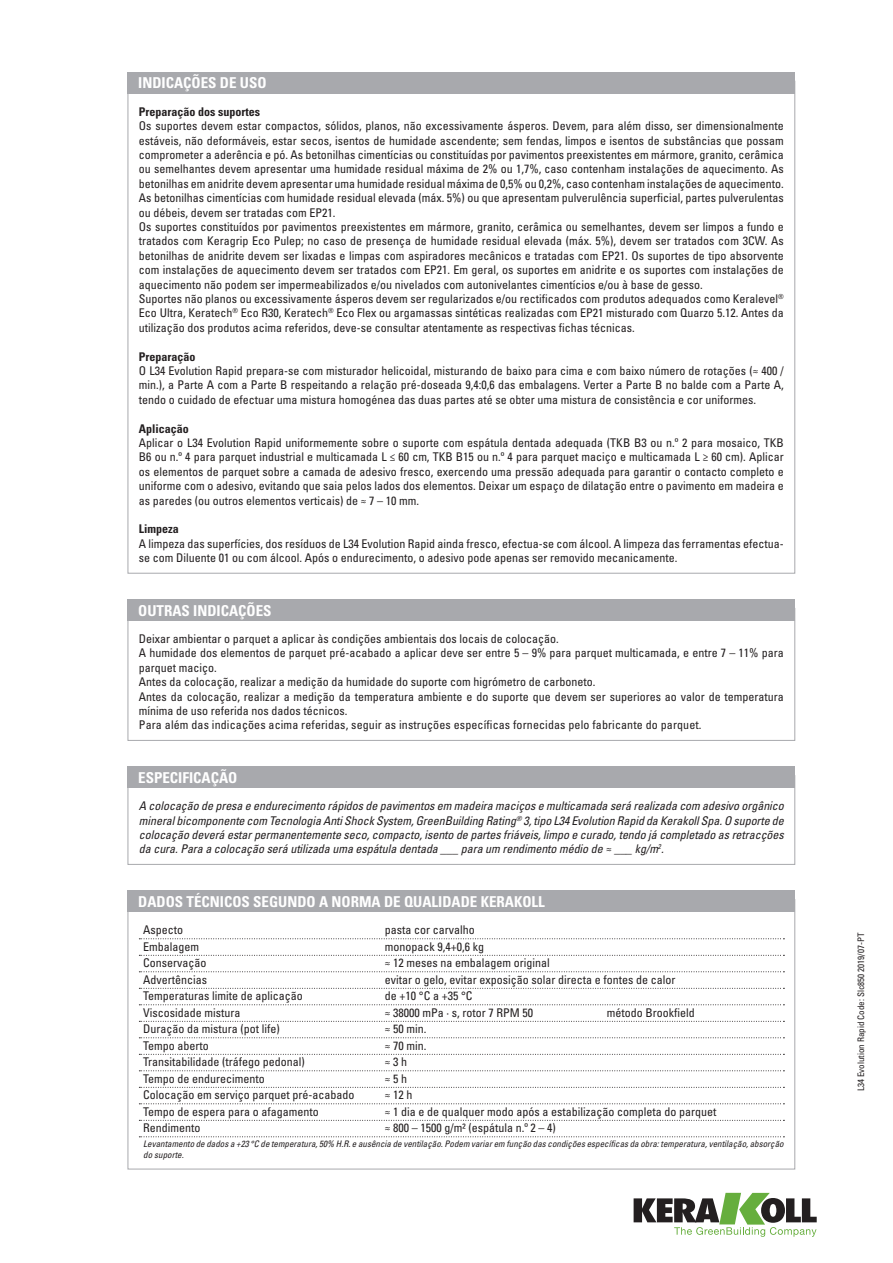
<style>
.page{position:relative;width:893px;height:1263px;background:#fff}
.page>*{position:absolute;margin:0;border:0;box-sizing:border-box;transform-origin:0 0}
.t1{font:700 condensed 15px "Univers LT Std";color:#fff}
.t2{font:condensed 12px/14.4px "Univers LT Std";color:#231f20}
.t3{font:italic condensed 12px/14.4px "Univers LT Std";letter-spacing:-.005em;color:#231f20;text-align:justify}
.t4{font:700 condensed 12px "Univers LT Std";color:#231f20}
.t5{font:italic condensed 9px/10.8px "Univers LT Std";color:#231f20}
.t6{font:condensed 9px "Univers LT Std";color:#231f20}
</style>
<div class="page">
<svg style="left:634px;top:1193px;width:183px;height:44px"></svg>
<div style="left:128px;top:72px;width:667px;height:22px;background:#a8a9ad"></div>
<div style="left:128px;top:608px;width:667px;height:133px;border:1px solid #a8a9ad"></div>
<div style="left:128px;top:599px;width:667px;height:22px;background:#a8a9ad"></div>
<div style="left:128px;top:775px;width:667px;height:90px;border:1px solid #a8a9ad"></div>
<div style="left:128px;top:767px;width:667px;height:21px;background:#a8a9ad"></div>
<svg style="left:139px;top:938px;width:645px;height:1px"></svg>
<svg style="left:139px;top:955px;width:645px;height:1px"></svg>
<svg style="left:139px;top:971px;width:645px;height:1px"></svg>
<svg style="left:139px;top:988px;width:645px;height:1px"></svg>
<svg style="left:139px;top:1004px;width:645px;height:1px"></svg>
<svg style="left:139px;top:1021px;width:645px;height:1px"></svg>
<svg style="left:139px;top:1037px;width:645px;height:1px"></svg>
<svg style="left:139px;top:1054px;width:645px;height:1px"></svg>
<svg style="left:139px;top:1070px;width:645px;height:1px"></svg>
<svg style="left:139px;top:1087px;width:645px;height:1px"></svg>
<svg style="left:139px;top:1103px;width:645px;height:1px"></svg>
<svg style="left:139px;top:1120px;width:645px;height:1px"></svg>
<svg style="left:139px;top:1136px;width:645px;height:1px"></svg>
<div style="left:128px;top:891px;width:667px;height:21px;background:#a8a9ad"></div>
<p class="t1" style="left:138px;top:74px;width:130px">INDICAÇÕES DE USO</p>
<p class="t4" style="left:139px;top:104px;width:123px">Preparação dos suportes</p>
<p class="t2" style="left:139px;top:119px;width:646px">Os suportes devem estar compactos, sólidos, planos, não excessivamente ásperos. Devem, para além disso, ser dimensionalmente estáveis, não deformáveis, estar secos, isentos de humidade ascendente; sem fendas, limpos e isentos de substâncias que possam comprometer a aderência e pó. As betonilhas cimentícias ou constituídas por pavimentos preexistentes em mármore, granito, cerâmica ou semelhantes devem apresentar uma humidade residual máxima de 2% ou 1,7%, caso contenham instalações de aquecimento. As betonilhas em anidrite devem apresentar uma humidade residual máxima de 0,5% ou 0,2%, caso contenham instalações de aquecimento.<br>As betonilhas cimentícias com humidade residual elevada (máx. 5%) ou que apresentam pulverulência superficial, partes pulverulentas ou débeis, devem ser tratadas com EP21.<br>Os suportes constituídos por pavimentos preexistentes em mármore, granito, cerâmica ou semelhantes, devem ser limpos a fundo e tratados com Keragrip Eco Pulep; no caso de presença de humidade residual elevada (máx. 5%), devem ser tratados com 3CW. As betonilhas de anidrite devem ser lixadas e limpas com aspiradores mecânicos e tratadas com EP21. Os suportes de tipo absorvente com instalações de aquecimento devem ser tratados com EP21. Em geral, os suportes em anidrite e os suportes com instalações de aquecimento não podem ser impermeabilizados e/ou nivelados com autonivelantes cimentícios e/ou à base de gesso.<br>Suportes não planos ou excessivamente ásperos devem ser regularizados e/ou rectificados com produtos adequados como Keralevel<sup>® </sup>Eco Ultra, Keratech<sup>®</sup> Eco R30, Keratech<sup>®</sup> Eco Flex ou argamassas sintéticas realizadas com EP21 misturado com Quarzo 5.12. Antes da utilização dos produtos acima referidos, deve-se consultar atentamente as respectivas fichas técnicas.</p>
<p class="t4" style="left:139px;top:349px;width:58px">Preparação</p>
<p class="t2" style="left:139px;top:363px;width:646px;text-align:justify">O L34 Evolution Rapid prepara-se com misturador helicoidal, misturando de baixo para cima e com baixo número de rotações (≈ 400 / min.), a Parte A com a Parte B respeitando a relação pré-doseada 9,4:0,6 das embalagens. Verter a Parte B no balde com a Parte A, tendo o cuidado de efectuar uma mistura homogénea das duas partes até se obter uma mistura de consistência e cor uniformes.</p>
<p class="t4" style="left:139px;top:421px;width:52px">Aplicação</p>
<p class="t2" style="left:139px;top:435px;width:646px;text-align:justify">Aplicar o L34 Evolution Rapid uniformemente sobre o suporte com espátula dentada adequada (TKB B3 ou n.º 2 para mosaico, TKB B6 ou n.º 4 para parquet industrial e multicamada L ≤ 60 cm, TKB B15 ou n.º 4 para parquet maciço e multicamada L ≥ 60 cm). Aplicar os elementos de parquet sobre a camada de adesivo fresco, exercendo uma pressão adequada para garantir o contacto completo e uniforme com o adesivo, evitando que saia pelos lados dos elementos. Deixar um espaço de dilatação entre o pavimento em madeira e as paredes (ou outros elementos verticais) de ≈ 7 – 10 mm.</p>
<p class="t4" style="left:139px;top:522px;width:41px">Limpeza</p>
<p class="t2" style="left:139px;top:536px;width:646px">A limpeza das superfícies, dos resíduos de L34 Evolution Rapid ainda fresco, efectua-se com álcool. A limpeza das ferramentas efectua&shy;se com Diluente 01 ou com álcool. Após o endurecimento, o adesivo pode apenas ser removido mecanicamente.</p>
<p class="t1" style="left:138px;top:601px;width:135px">OUTRAS INDICAÇÕES</p>
<p class="t2" style="left:139px;top:631px;width:646px">Deixar ambientar o parquet a aplicar às condições ambientais dos locais de colocação.<br>A humidade dos elementos de parquet pré-acabado a aplicar deve ser entre 5 – 9% para parquet multicamada, e entre 7 – 11% para parquet maciço.<br>Antes da colocação, realizar a medição da humidade do suporte com higrómetro de carboneto.<br>Antes da colocação, realizar a medição da temperatura ambiente e do suporte que devem ser superiores ao valor de temperatura mínima de uso referida nos dados técnicos.<br>Para além das indicações acima referidas, seguir as instruções específicas fornecidas pelo fabricante do parquet.</p>
<p class="t1" style="left:138px;top:768px;width:101px">ESPECIFICAÇÃO</p>
<p class="t3" style="left:139px;top:799px;width:646px">A colocação de presa e endurecimento rápidos de pavimentos em madeira maciços e multicamada será realizada com adesivo orgânico mineral bicomponente com Tecnologia Anti Shock System, GreenBuilding Rating<sup>®</sup> 3, tipo L34 Evolution Rapid da Kerakoll Spa. O suporte de colocação deverá estar permanentemente seco, compacto, isento de partes friáveis, limpo e curado, tendo já completado as retracções da cura. Para a colocação será utilizada uma espátula dentada ___ para um rendimento médio de ≈ ___ kg/m<sup>2</sup>.</p>
<p class="t1" style="left:138px;top:892px;width:408px">DADOS TÉCNICOS SEGUNDO A NORMA DE QUALIDADE KERAKOLL</p>
<p class="t2" style="left:143px;top:922px;width:41px">Aspecto</p>
<p class="t2" style="left:385px;top:922px;width:91px">pasta cor carvalho</p>
<p class="t2" style="left:143px;top:939px;width:57px">Embalagem</p>
<p class="t2" style="left:385px;top:939px;width:101px">monopack 9,4+0,6 kg</p>
<p class="t2" style="left:143px;top:955px;width:65px">Conservação</p>
<p class="t2" style="left:385px;top:955px;width:166px">≈ 12 meses na embalagem original</p>
<p class="t2" style="left:143px;top:972px;width:65px">Advertências</p>
<p class="t2" style="left:385px;top:972px;width:292px">evitar o gelo, evitar exposição solar directa e fontes de calor</p>
<p class="t2" style="left:143px;top:988px;width:161px">Temperaturas limite de aplicação</p>
<p class="t2" style="left:385px;top:988px;width:89px">de +10 °C a +35 °C</p>
<p class="t2" style="left:143px;top:1005px;width:99px">Viscosidade mistura</p>
<p class="t2" style="left:385px;top:1005px;width:150px">≈ 38000 mPa · s, rotor 7 RPM 50</p>
<p class="t2" style="left:607px;top:1005px;width:89px">método Brookfield</p>
<p class="t2" style="left:143px;top:1021px;width:138px">Duração da mistura (pot life)</p>
<p class="t2" style="left:385px;top:1021px;width:43px">≈ 50 min.</p>
<p class="t2" style="left:143px;top:1038px;width:67px">Tempo aberto</p>
<p class="t2" style="left:385px;top:1038px;width:43px">≈ 70 min.</p>
<p class="t2" style="left:143px;top:1054px;width:163px">Transitabilidade (tráfego pedonal)</p>
<p class="t2" style="left:385px;top:1054px;width:24px">≈ 3 h</p>
<p class="t2" style="left:143px;top:1071px;width:123px">Tempo de endurecimento</p>
<p class="t2" style="left:385px;top:1071px;width:24px">≈ 5 h</p>
<p class="t2" style="left:143px;top:1087px;width:213px">Colocação em serviço parquet pré-acabado</p>
<p class="t2" style="left:385px;top:1087px;width:29px">≈ 12 h</p>
<p class="t2" style="left:143px;top:1104px;width:177px">Tempo de espera para o afagamento</p>
<p class="t2" style="left:385px;top:1104px;width:333px">≈ 1 dia e de qualquer modo após a estabilização completa do parquet</p>
<p class="t2" style="left:143px;top:1120px;width:59px">Rendimento</p>
<p class="t2" style="left:385px;top:1120px;width:172px">≈ 800 – 1500 g/m² (espátula n.º 2 – 4)</p>
<p class="t5" style="left:143px;top:1138px;width:642px">Levantamento de dados a +23 °C de temperatura, 50% H.R. e ausência de ventilação. Podem variar em função das condições específicas da obra: temperatura, ventilação, absorção do suporte.</p>
<p class="t6" style="left:855px;top:1091px;width:160px;rotate:-90deg">L34 Evolution Rapid Code: Slc850 2019/07-PT</p>
</div>
